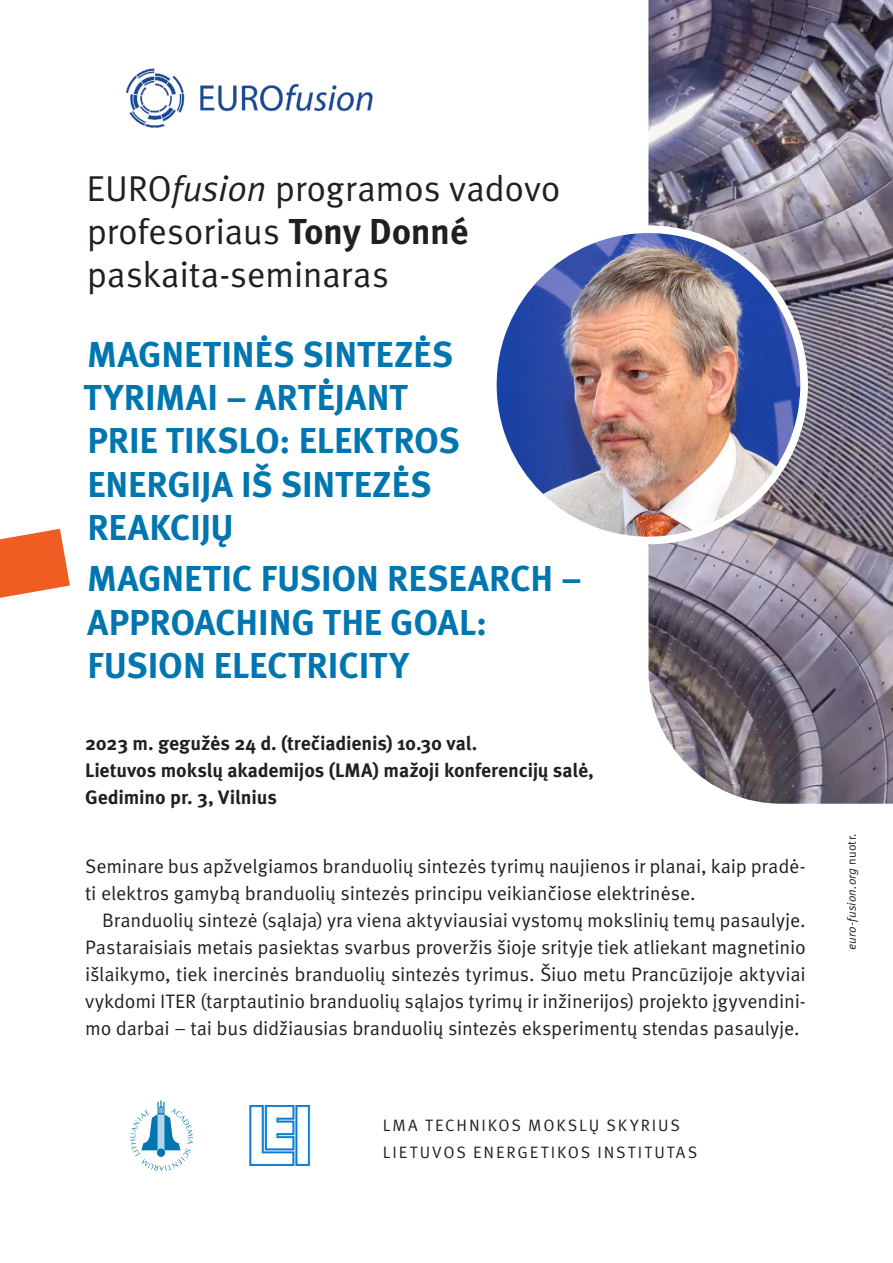
<style>
.page{position:relative;width:893px;height:1263px;background:#fff}
.page>*{position:absolute;margin:0;border:0;box-sizing:border-box;transform-origin:0 0}
.t1{font:700 36px/43.2px "Meta Pro";color:#0076b0}
.t2{font:36px/43.2px "Meta Pro";letter-spacing:-.01em;color:#231f20}
.t3{font:19.5px/27px "Meta Pro";letter-spacing:-.01em;color:#231f20}
.t4{font:700 19.5px/27px "Meta Pro";letter-spacing:-.005em;color:#231f20}
.t5{font:16.5px/27px "Meta Pro";letter-spacing:.115em;color:#231f20}
.t6{font:italic 12px "Meta Pro";letter-spacing:.01em;color:#231f20}
.s1{font-style:italic}
.s2{font-weight:700}
.s3{font-style:normal}
</style>
<div class="page">
<img style="left:648px;top:0;width:245px;height:804px">
<svg style="left:0;top:528px;width:70px;height:70px"></svg>
<img style="left:125px;top:68px;width:248px;height:60px">
<img style="left:493px;top:229px;width:311px;height:311px;border-radius:156px">
<div style="left:489px;top:225px;width:319px;height:319px;border:8px solid #fff;border-radius:50%"></div>
<img style="left:249px;top:1106px;width:62px;height:60px">
<svg style="left:130px;top:1100px;width:63px;height:71px"></svg>
<h1 class="t2" style="left:87px;top:168px;width:475px">EURO<span class="s1">fusion</span> programos vadovo profesoriaus <span class="s2">Tony Donné </span>paskaita-seminaras</h1>
<h1 class="t1" style="left:84px;top:334px;width:378px">MAGNETINĖS SINTEZĖS<br>TYRIMAI – ARTĖJANT<br>PRIE TIKSLO: ELEKTROS<br>ENERGIJA IŠ SINTEZĖS<br>REAKCIJŲ</h1>
<h1 class="t1" style="left:87px;top:558px;width:496px">MAGNETIC FUSION RESEARCH –<br>APPROACHING THE GOAL:<br>FUSION ELECTRICITY</h1>
<p class="t4" style="left:85px;top:730px;width:510px">2023 m. gegužės 24 d. (trečiadienis) 10.30 val.<br>Lietuvos mokslų akademijos (LMA) mažoji konferencijų salė,<br>Gedimino pr. 3, Vilnius</p>
<p class="t3" style="left:85px;top:853px;width:722px">Seminare bus apžvelgiamos branduolių sintezės tyrimų naujienos ir planai, kaip pradė&shy;ti elektros gamybą branduolių sintezės principu veikiančiose elektrinėse.</p>
<p class="t3" style="left:85px;top:907px;width:722px;text-align:justify;text-indent:17px">Branduolių sintezė (sąlaja) yra viena aktyviausiai vystomų mokslinių temų pasaulyje.<br>Pastaraisiais metais pasiektas svarbus proveržis šioje srityje tiek atliekant magnetinio išlaikymo, tiek inercinės branduolių sintezės tyrimus. Šiuo metu Prancūzijoje aktyviai vykdomi ITER (tarptautinio branduolių sąlajos tyrimų ir inžinerijos) projekto įgyvendini&shy;mo darbai – tai bus didžiausias branduolių sintezės eksperimentų stendas pasaulyje.</p>
<p class="t5" style="left:383px;top:1112px;width:316px">LMA TECHNIKOS MOKSLŲ SKYRIUS<br>LIETUVOS ENERGETIKOS INSTITUTAS</p>
<p class="t6" style="left:844px;top:950px;width:118px;rotate:-90deg">euro-fusion.org <span class="s3">nuotr.</span></p>
</div>
